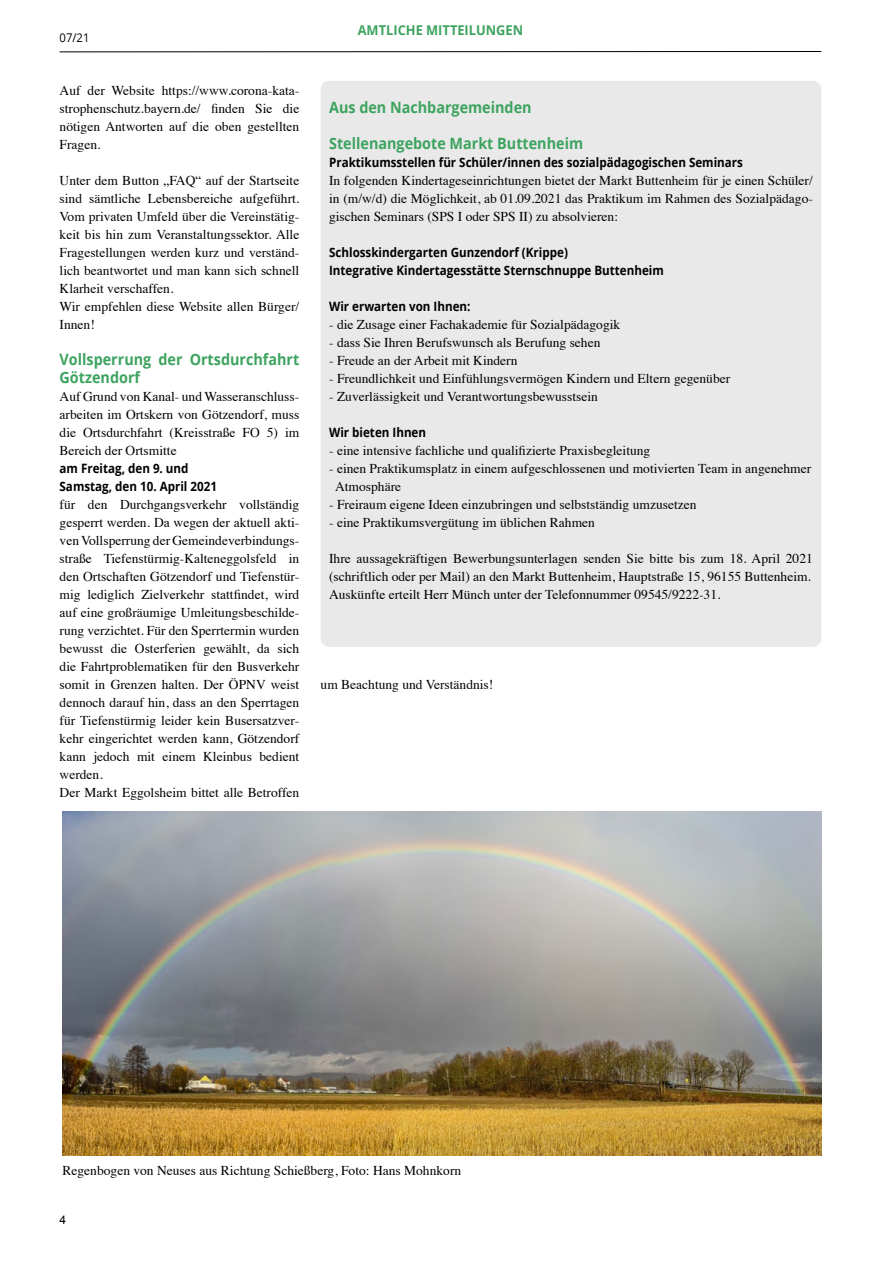
<style>
.page{position:relative;width:881px;height:1263px;background:#fff}
.page>*{position:absolute;margin:0;border:0;box-sizing:border-box;transform-origin:0 0}
.t1{font:700 15.6px/18px "Open Sans";color:#3da35f;scale:.92 1}
.t2{font:13.5px/18px "Times";color:#000}
.t3{font:700 13.5px "Open Sans";color:#3da35f;scale:.95 1}
.t4{font:700 12.9px/18px "Open Sans";color:#000;scale:.9 1}
.t5{font:12px "Open Sans";color:#000;scale:.94 1}
.t6{font:12px "Arial";color:#000}
</style>
<div class="page">
<hr style="left:60px;top:51px;width:761px;height:1px;background:#000">
<div style="left:320px;top:81px;width:501px;height:566px;background:#e9e9e9;border-radius:9px"></div>
<img style="left:62px;top:811px;width:759px;height:345px">
<p class="t5" style="left:60px;top:30px;width:33px">07/21</p>
<p class="t2" style="left:60px;top:80px;width:241px;text-align:justify">Auf der Website https://www.corona-kata&shy;strophenschutz.bayern.de/ finden Sie die nötigen Antworten auf die oben gestellten Fragen.</p>
<p class="t2" style="left:60px;top:170px;width:241px">Unter dem Button „FAQ“ auf der Startseite sind sämtliche Lebensbereiche aufgeführt.<br>Vom privaten Umfeld über die Vereinstätig&shy;keit bis hin zum Veranstaltungssektor. Alle Fragestellungen werden kurz und verständ&shy;lich beantwortet und man kann sich schnell Klarheit verschaffen.<br>Wir empfehlen diese Website allen Bürger/ Innen!</p>
<p class="t1" style="left:60px;top:349px;width:262px">Vollsperrung der Ortsdurchfahrt<br>Götzendorf</p>
<p class="t2" style="left:60px;top:386px;width:241px;text-align:justify">Auf Grund von Kanal- und Wasseranschluss&shy;arbeiten im Ortskern von Götzendorf, muss die Ortsdurchfahrt (Kreisstraße FO 5) im Bereich der Ortsmitte</p>
<p class="t4" style="left:60px;top:459px;width:176px">am Freitag, den 9. und<br>Samstag, den 10. April 2021</p>
<p class="t2" style="left:60px;top:494px;width:241px">für den Durchgangsverkehr vollständig gesperrt werden. Da wegen der aktuell akti&shy;ven Vollsperrung der Gemeindeverbindungs&shy;straße Tiefenstürmig-Kalteneggolsfeld in den Ortschaften Götzendorf und Tiefenstür&shy;mig lediglich Zielverkehr stattfindet, wird auf eine großräumige Umleitungsbeschilde&shy;rung verzichtet. Für den Sperrtermin wurden bewusst die Osterferien gewählt, da sich die Fahrtproblematiken für den Busverkehr somit in Grenzen halten. Der ÖPNV weist dennoch darauf hin, dass an den Sperrtagen für Tiefenstürmig leider kein Busersatzver&shy;kehr eingerichtet werden kann, Götzendorf kann jedoch mit einem Kleinbus bedient werden.<br>Der Markt Eggolsheim bittet alle Betroffen</p>
<p class="t3" style="left:357px;top:21px;width:175px">AMTLICHE MITTEILUNGEN</p>
<p class="t1" style="left:329px;top:97px;width:221px">Aus den Nachbargemeinden</p>
<p class="t1" style="left:329px;top:133px;width:277px">Stellenangebote Markt Buttenheim</p>
<p class="t4" style="left:329px;top:153px;width:461px">Praktikumsstellen für Schüler/innen des sozialpädagogischen Seminars</p>
<p class="t2" style="left:329px;top:170px;width:485px;text-align:justify">In folgenden Kindertageseinrichtungen bietet der Markt Buttenheim für je einen Schüler/ in (m/w/d) die Möglichkeit, ab 01.09.2021 das Praktikum im Rahmen des Sozialpädago&shy;gischen Seminars (SPS I oder SPS II) zu absolvieren:</p>
<p class="t4" style="left:329px;top:243px;width:373px">Schlosskindergarten Gunzendorf (Krippe)<br>Integrative Kindertagesstätte Sternschnuppe Buttenheim</p>
<p class="t4" style="left:329px;top:297px;width:158px">Wir erwarten von Ihnen:</p>
<p class="t2" style="left:329px;top:314px;width:292px">- die Zusage einer Fachakademie für Sozialpädagogik</p>
<p class="t2" style="left:329px;top:332px;width:273px">- dass Sie Ihren Berufswunsch als Berufung sehen</p>
<p class="t2" style="left:329px;top:350px;width:190px">- Freude an der Arbeit mit Kindern</p>
<p class="t2" style="left:329px;top:368px;width:402px">- Freundlichkeit und Einfühlungsvermögen Kindern und Eltern gegenüber</p>
<p class="t2" style="left:329px;top:386px;width:270px">- Zuverlässigkeit und Verantwortungsbewusstsein</p>
<p class="t4" style="left:329px;top:423px;width:109px">Wir bieten Ihnen</p>
<p class="t2" style="left:329px;top:440px;width:322px">- eine intensive fachliche und qualifizierte Praxisbegleitung</p>
<p class="t2" style="left:335px;top:458px;width:477px;text-indent:-6px">- einen Praktikumsplatz in einem aufgeschlossenen und motivierten Team in angenehmer<br>Atmosphäre</p>
<p class="t2" style="left:329px;top:494px;width:369px">- Freiraum eigene Ideen einzubringen und selbstständig umzusetzen</p>
<p class="t2" style="left:329px;top:512px;width:267px">- eine Praktikumsvergütung im üblichen Rahmen</p>
<p class="t2" style="left:329px;top:548px;width:485px">Ihre aussagekräftigen Bewerbungsunterlagen senden Sie bitte bis zum 18. April 2021 (schriftlich oder per Mail) an den Markt Buttenheim, Hauptstraße 15, 96155 Buttenheim.<br>Auskünfte erteilt Herr Münch unter der Telefonnummer 09545/9222-31.</p>
<p class="t2" style="left:320px;top:674px;width:174px">um Beachtung und Verständnis!</p>
<p class="t2" style="left:62px;top:1160px;width:400px">Regenbogen von Neuses aus Richtung Schießberg, Foto: Hans Mohnkorn</p>
<p class="t6" style="left:60px;top:1212px;width:8px">4</p>
</div>
